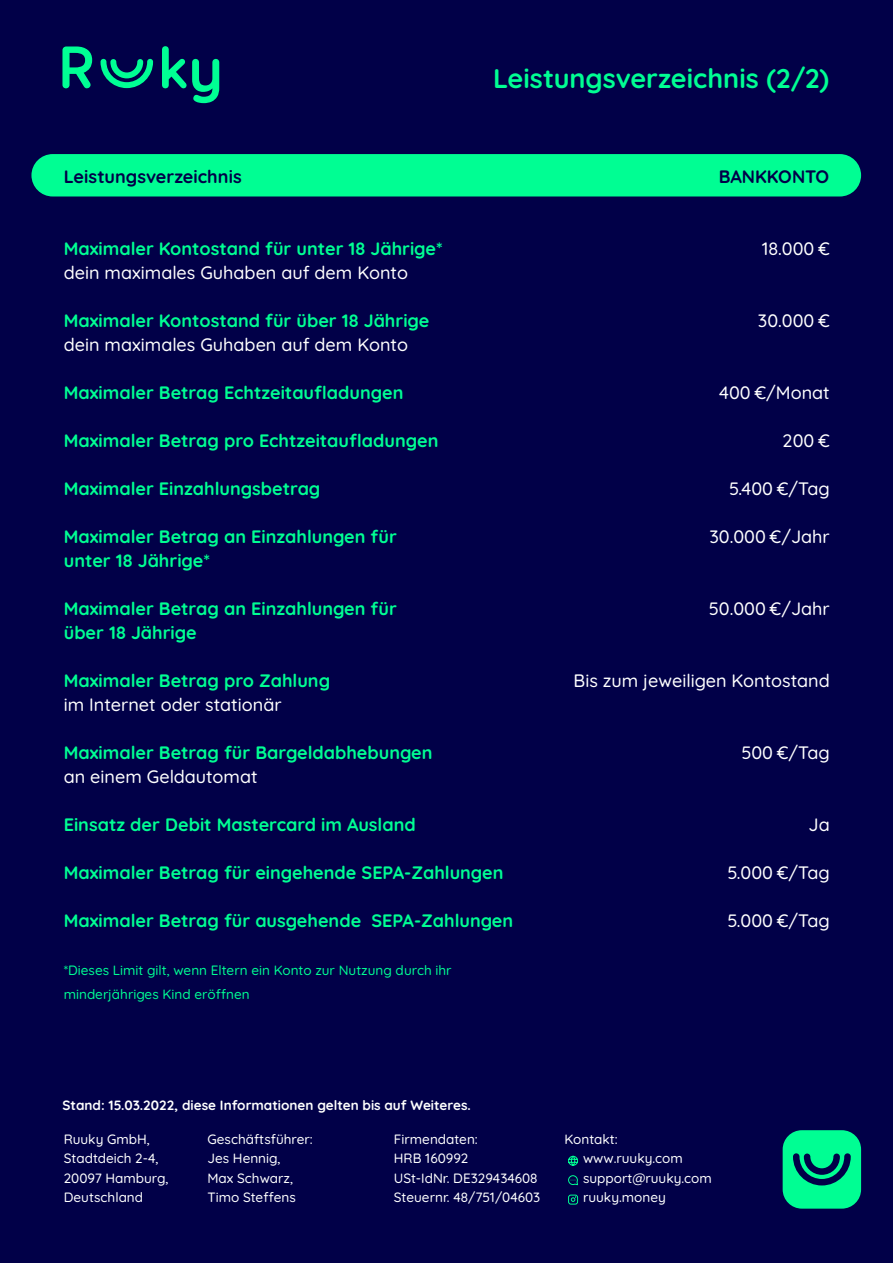
<style>
.page{position:relative;width:893px;height:1263px;background:#010048}
.page>*{position:absolute;margin:0;border:0;box-sizing:border-box;transform-origin:0 0}
.t1{font:700 27px "Quicksand";color:#00fe93}
.t2{font:700 18px/24px "Quicksand";color:#00fe93}
.t3{font:500 18px "Quicksand";color:#fff}
.t4{font:700 18px "Quicksand";color:#010048}
.t5{font:500 13.5px/19.5px "Quicksand";color:#fff}
.t6{font:500 13.5px/24px "Quicksand";color:#00fe93}
.t7{font:700 13.5px "Quicksand";color:#fff}
</style>
<div class="page">
<div style="left:783px;top:1130px;width:78px;height:78px;background:#00fe93;border-radius:19px"></div>
<svg style="left:793px;top:1153px;width:58px;height:32px"></svg>
<svg style="left:568px;top:1194px;width:10px;height:11px"></svg>
<svg style="left:568px;top:1155px;width:10px;height:11px"></svg>
<svg style="left:568px;top:1175px;width:10px;height:11px"></svg>
<svg style="left:62px;top:46px;width:30px;height:42px"></svg>
<svg style="left:101px;top:59px;width:52px;height:29px"></svg>
<svg style="left:162px;top:46px;width:57px;height:57px"></svg>
<div style="left:31px;top:154px;width:830px;height:42px;background:#00fe93;border-radius:21px"></div>
<h1 class="t1" style="left:493px;top:57px;width:338px">Leistungsverzeichnis (2/2)</h1>
<p class="t4" style="left:64px;top:163px;width:179px">Leistungsverzeichnis</p>
<p class="t4" style="left:719px;top:162px;width:112px">BANKKONTO</p>
<p class="t2" style="left:64px;top:235px;width:380px">Maximaler Kontostand für unter 18 Jährige*</p>
<p class="t3" style="left:64px;top:258px;width:346px">dein maximales Guhaben auf dem Konto</p>
<p class="t2" style="left:64px;top:307px;width:367px">Maximaler Kontostand für über 18 Jährige</p>
<p class="t3" style="left:64px;top:330px;width:346px">dein maximales Guhaben auf dem Konto</p>
<p class="t2" style="left:64px;top:379px;width:341px">Maximaler Betrag Echtzeitaufladungen</p>
<p class="t2" style="left:64px;top:427px;width:376px">Maximaler Betrag pro Echtzeitaufladungen</p>
<p class="t2" style="left:64px;top:475px;width:258px">Maximaler Einzahlungsbetrag</p>
<p class="t2" style="left:64px;top:523px;width:335px">Maximaler Betrag an Einzahlungen für unter 18 Jährige*</p>
<p class="t2" style="left:64px;top:595px;width:335px">Maximaler Betrag an Einzahlungen für über 18 Jährige</p>
<p class="t2" style="left:64px;top:667px;width:268px">Maximaler Betrag pro Zahlung</p>
<p class="t3" style="left:64px;top:690px;width:219px">im Internet oder stationär</p>
<p class="t2" style="left:64px;top:739px;width:370px">Maximaler Betrag für Bargeldabhebungen</p>
<p class="t3" style="left:64px;top:762px;width:195px">an einem Geldautomat</p>
<p class="t2" style="left:64px;top:811px;width:353px">Einsatz der Debit Mastercard im Ausland</p>
<p class="t2" style="left:64px;top:859px;width:441px">Maximaler Betrag für eingehende SEPA-Zahlungen</p>
<p class="t2" style="left:64px;top:907px;width:451px">Maximaler Betrag für ausgehende SEPA-Zahlungen</p>
<p class="t6" style="left:64px;top:957px;width:389px">*Dieses Limit gilt, wenn Eltern ein Konto zur Nutzung durch ihr minderjähriges Kind eröffnen</p>
<p class="t3" style="left:762px;top:234px;width:70px">18.000 €</p>
<p class="t3" style="left:758px;top:306px;width:73px">30.000 €</p>
<p class="t3" style="left:719px;top:378px;width:112px">400 €/Monat</p>
<p class="t3" style="left:783px;top:426px;width:49px">200 €</p>
<p class="t3" style="left:729px;top:474px;width:102px">5.400 €/Tag</p>
<p class="t3" style="left:709px;top:522px;width:122px">30.000 €/Jahr</p>
<p class="t3" style="left:709px;top:594px;width:122px">50.000 €/Jahr</p>
<p class="t3" style="left:574px;top:666px;width:258px">Bis zum jeweiligen Kontostand</p>
<p class="t3" style="left:741px;top:738px;width:90px">500 €/Tag</p>
<p class="t3" style="left:809px;top:810px;width:23px">Ja</p>
<p class="t3" style="left:727px;top:858px;width:104px">5.000 €/Tag</p>
<p class="t3" style="left:727px;top:906px;width:104px">5.000 €/Tag</p>
<p class="t7" style="left:62px;top:1094px;width:410px">Stand: 15.03.2022, diese Informationen gelten bis auf Weiteres.</p>
<p class="t5" style="left:207px;top:1128px;width:107px">Geschäftsführer:<br>Jes Hennig,<br>Max Schwarz,<br>Timo Steffens</p>
<p class="t5" style="left:394px;top:1128px;width:148px">Firmendaten:<br>HRB 160992<br>USt-IdNr. DE329434608<br>Steuernr. 48/751/04603</p>
<p class="t5" style="left:583px;top:1128px;width:130px;text-indent:-19px">Kontakt: www.ruuky.com support@ruuky.com ruuky.money</p>
<p class="t5" style="left:64px;top:1128px;width:106px">Ruuky GmbH,<br>Stadtdeich 2-4,<br>20097 Hamburg,<br>Deutschland</p>
</div>
